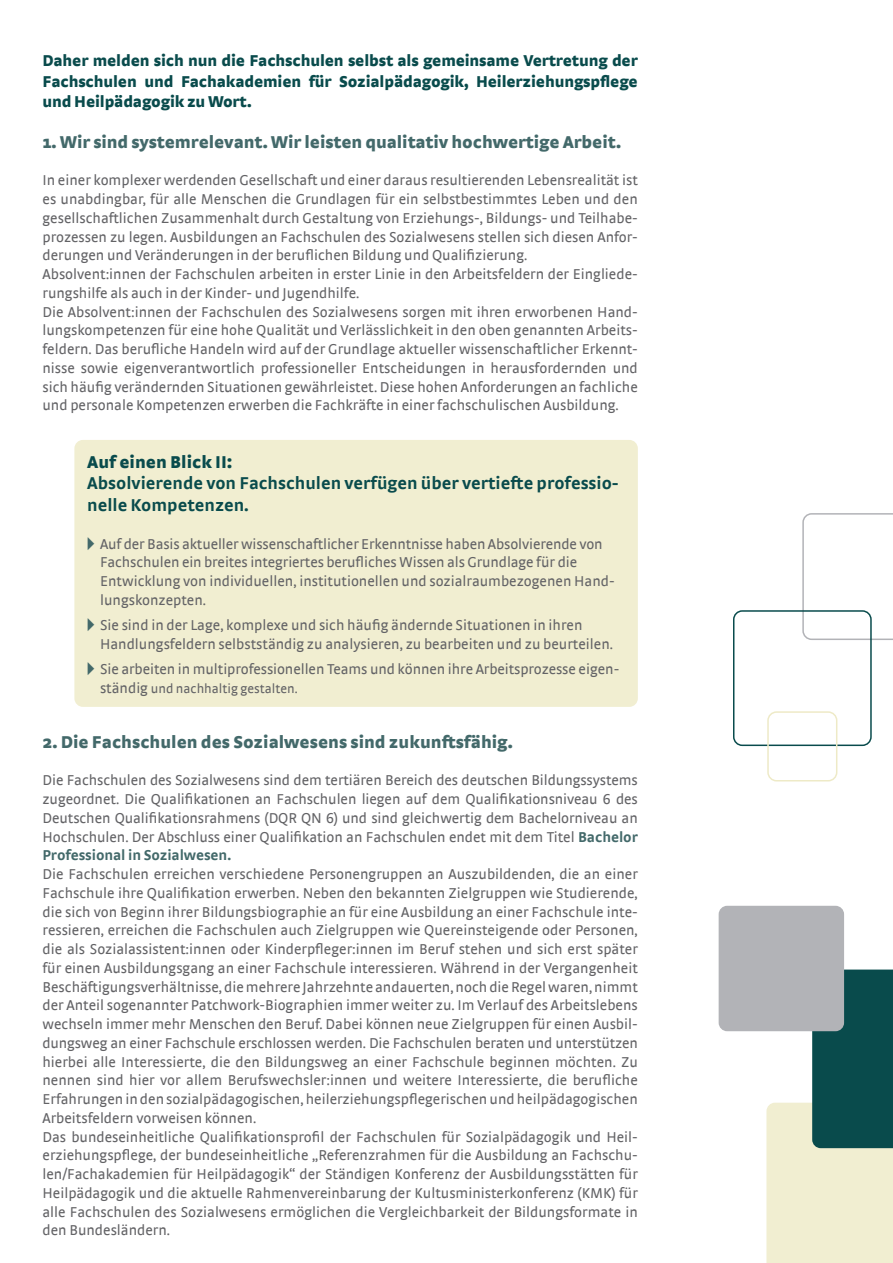
<style>
.page{position:relative;width:893px;height:1263px;background:#fff}
.page>*{position:absolute;margin:0;border:0;box-sizing:border-box;transform-origin:0 0}
.t1{font:900 18px "Strada";letter-spacing:-.005em;color:#43696a}
.t2{font:700 18px/21.8px "Strada";color:#094b4c}
.t3{font:900 18px "Strada";color:#094b4c}
.t4{font:900 16.5px/20.2px "Strada";letter-spacing:-.01em;color:#094b4c;text-align:justify}
.t5{font:15px/18.8px "Strada";color:#636366}
.t6{font:13.5px "Strada";color:#636366}
.s1{font-family:"European Pi Three";color:#43696a}
.s2{font-size:15px}
.s3{font-weight:700;color:#43696a}
</style>
<div class="page">
<div style="left:74px;top:440px;width:564px;height:267px;background:#f1eed1;border-radius:9px"></div>
<svg style="left:766px;top:969px;width:127px;height:294px;background:#99b1a2"></svg>
<div style="left:719px;top:906px;width:125px;height:125px;background:#b2b3b7;border-radius:9px"></div>
<svg style="left:802px;top:513px;width:91px;height:127px"></svg>
<div style="left:733px;top:610px;width:139px;height:136px;border:2px solid #094b4c;border-radius:9px"></div>
<div style="left:767px;top:711px;width:70px;height:70px;border:2px solid #eeeac7;border-radius:9px"></div>
<p class="t4" style="left:43px;top:50px;width:597px">Daher melden sich nun die Fachschulen selbst als gemeinsame Vertretung der Fachschulen und Fachakademien für Sozialpädagogik, Heilerziehungspflege und Heilpädagogik zu Wort.</p>
<p class="t1" style="left:43px;top:131px;width:580px">1. Wir sind systemrelevant. Wir leisten qualitativ hochwertige Arbeit.</p>
<p class="t5" style="left:43px;top:171px;width:597px">In einer komplexer werdenden Gesellschaft und einer daraus resultierenden Lebensrealität ist es unabdingbar, für alle Menschen die Grundlagen für ein selbstbestimmtes Leben und den gesellschaftlichen Zusammenhalt durch Gestaltung von Erziehungs-, Bildungs- und Teilhabe&shy;prozessen zu legen. Ausbildungen an Fachschulen des Sozialwesens stellen sich diesen Anfor&shy;derungen und Veränderungen in der beruflichen Bildung und Qualifizierung.<br>Absolvent:innen der Fachschulen arbeiten in erster Linie in den Arbeitsfeldern der Eingliede&shy;rungshilfe als auch in der Kinder- und Jugendhilfe.<br>Die Absolvent:innen der Fachschulen des Sozialwesens sorgen mit ihren erworbenen Hand&shy;lungskompetenzen für eine hohe Qualität und Verlässlichkeit in den oben genannten Arbeits&shy;feldern. Das berufliche Handeln wird auf der Grundlage aktueller wissenschaftlicher Erkennt&shy;nisse sowie eigenverantwortlich professioneller Entscheidungen in herausfordernden und sich häufig verändernden Situationen gewährleistet. Diese hohen Anforderungen an fachliche und personale Kompetenzen erwerben die Fachkräfte in einer fachschulischen Ausbildung.</p>
<p class="t3" style="left:87px;top:450px;width:147px">Auf einen Blick II:</p>
<p class="t2" style="left:87px;top:472px;width:533px">Absolvierende von Fachschulen verfügen über vertiefte professio&shy;nelle Kompetenzen.</p>
<p class="t5" style="left:100px;top:534px;width:516px;text-indent:-13px"><span class="s1">A</span> Auf der Basis aktueller wissenschaftlicher Erkenntnisse haben Absolvierende von Fachschulen ein breites integriertes berufliches Wissen als Grundlage für die Entwicklung von individuellen, institutionellen und sozialraumbezogenen Hand&shy;lungskonzepten.</p>
<p class="t5" style="left:100px;top:615px;width:514px;text-indent:-13px"><span class="s1">A</span> Sie sind in der Lage, komplexe und sich häufig ändernde Situationen in ihren<br>Handlungsfeldern selbstständig zu analysieren, zu bearbeiten und zu beurteilen.</p>
<p class="t5" style="left:87px;top:659px;width:534px"><span class="s1">A</span> Sie arbeiten in multiprofessionellen Teams und können ihre Arbeitsprozesse eigen-</p>
<p class="t6" style="left:100px;top:680px;width:199px"><span class="s2">ständig</span> und nachhaltig gestalten.</p>
<p class="t1" style="left:43px;top:731px;width:472px">2. Die Fachschulen des Sozialwesens sind zukunftsfähig.</p>
<p class="t5" style="left:43px;top:771px;width:597px;text-align:justify">Die Fachschulen des Sozialwesens sind dem tertiären Bereich des deutschen Bildungssystems zugeordnet. Die Qualifikationen an Fachschulen liegen auf dem Qualifikationsniveau 6 des Deutschen Qualifikationsrahmens (DQR QN 6) und sind gleichwertig dem Bachelorniveau an Hochschulen. Der Abschluss einer Qualifikation an Fachschulen endet mit dem Titel <span class="s3">Bachelor Professional in Sozialwesen.</span></p>
<p class="t5" style="left:43px;top:864px;width:597px">Die Fachschulen erreichen verschiedene Personengruppen an Auszubildenden, die an einer Fachschule ihre Qualifikation erwerben. Neben den bekannten Zielgruppen wie Studierende, die sich von Beginn ihrer Bildungsbiographie an für eine Ausbildung an einer Fachschule inte&shy;ressieren, erreichen die Fachschulen auch Zielgruppen wie Quereinsteigende oder Personen, die als Sozialassistent:innen oder Kinderpfleger:innen im Beruf stehen und sich erst später für einen Ausbildungsgang an einer Fachschule interessieren. Während in der Vergangenheit Beschäftigungsverhältnisse, die mehrere Jahrzehnte andauerten, noch die Regel waren, nimmt der Anteil sogenannter Patchwork-Biographien immer weiter zu. Im Verlauf des Arbeitslebens wechseln immer mehr Menschen den Beruf. Dabei können neue Zielgruppen für einen Ausbil&shy;dungsweg an einer Fachschule erschlossen werden. Die Fachschulen beraten und unterstützen hierbei alle Interessierte, die den Bildungsweg an einer Fachschule beginnen möchten. Zu nennen sind hier vor allem Berufswechsler:innen und weitere Interessierte, die berufliche Erfahrungen in den sozialpädagogischen, heilerziehungspflegerischen und heilpädagogischen Arbeitsfeldern vorweisen können.<br>Das bundeseinheitliche Qualifikationsprofil der Fachschulen für Sozialpädagogik und Heil&shy;erziehungspflege, der bundeseinheitliche „Referenzrahmen für die Ausbildung an Fachschu&shy;len/Fachakademien für Heilpädagogik“ der Ständigen Konferenz der Ausbildungsstätten für Heilpädagogik und die aktuelle Rahmenvereinbarung der Kultusministerkonferenz (KMK) für alle Fachschulen des Sozialwesens ermöglichen die Vergleichbarkeit der Bildungsformate in den Bundesländern.</p>
</div>
